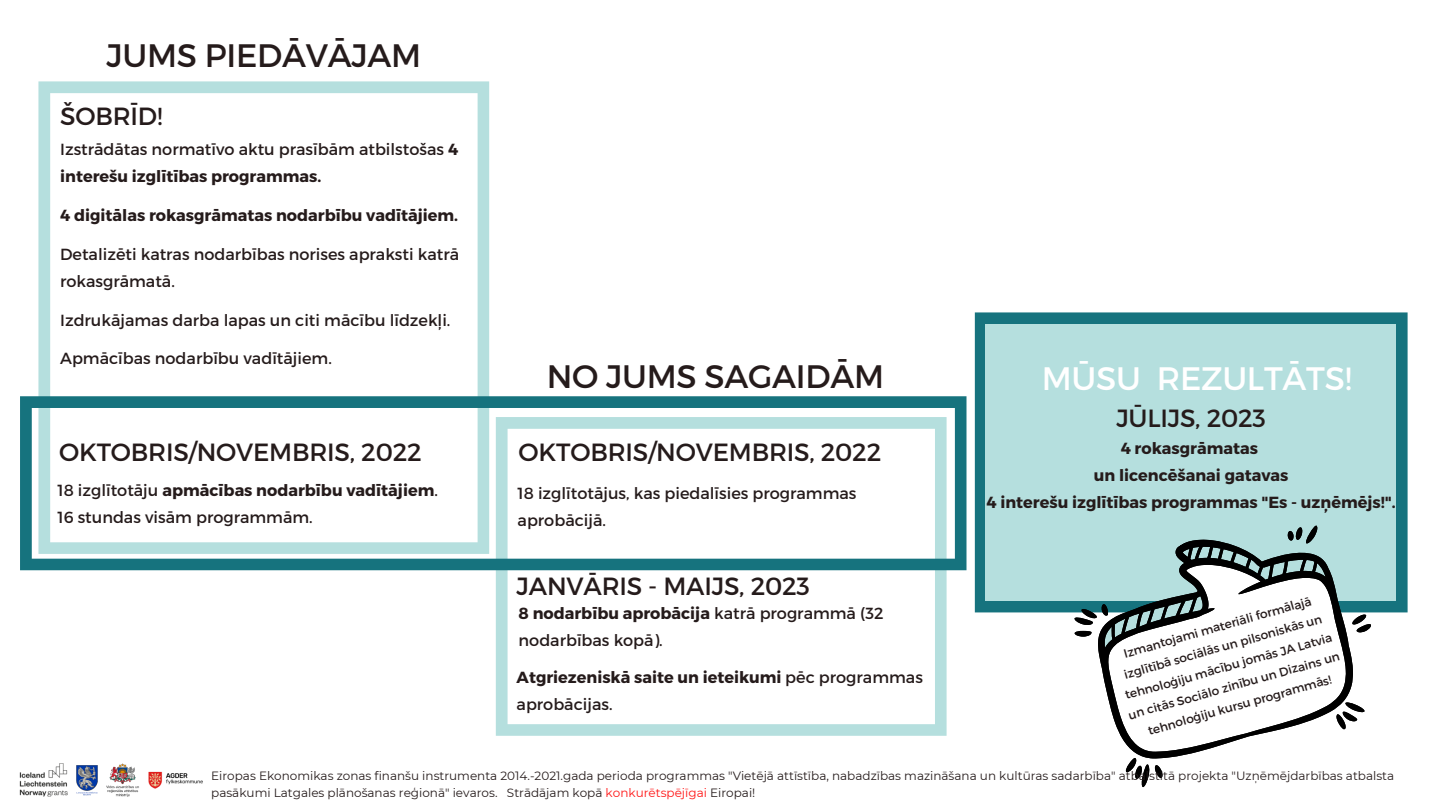
<style>
.page{position:relative;width:1440px;height:810px;background:#fff}
.page>*{position:absolute;margin:0;border:0;box-sizing:border-box;transform-origin:0 0}
.t1{font:32.5px "Montserrat";letter-spacing:-.01em;color:#251b1b}
.t2{font:32.5px "Montserrat";letter-spacing:-.01em;color:#fff}
.t3{font:24.9px "Montserrat";letter-spacing:-.01em;color:#251b1b}
.t4{font:16.1px/27px "Montserrat";color:#251b1b}
.t5{font:700 16.1px/27px "Montserrat";color:#251b1b}
.t6{font:12.1px/20.2px "Montserrat";color:#251b1b;text-align:center}
.t7{font:12px/16.5px "Montserrat";color:#251b1b}
.s1{font-weight:700}
.s2{color:#ff1616}
.s3{font-weight:400}
</style>
<div class="page">
<svg style="left:38px;top:81px;width:451px;height:315px"></svg>
<svg style="left:496px;top:570px;width:451px;height:166px"></svg>
<svg style="left:975px;top:312px;width:433px;height:300px;background:#207983"></svg>
<div style="left:986px;top:324px;width:410px;height:276px;background:#b5dfde"></div>
<svg style="left:20px;top:396px;width:947px;height:174px"></svg>
<svg style="left:1052px;top:544px;width:341px;height:214px"></svg>
<svg style="left:1122px;top:757px;width:43px;height:31px"></svg>
<svg style="left:1073px;top:596px;width:134px;height:52px"></svg>
<svg style="left:1334px;top:696px;width:32px;height:35px"></svg>
<svg style="left:1351px;top:613px;width:21px;height:22px"></svg>
<svg style="left:1183px;top:525px;width:144px;height:56px"></svg>
<img style="left:19px;top:763px;width:184px;height:34px">
<h1 class="t1" style="left:107px;top:34px;width:316px">JUMS PIEDĀVĀJAM</h1>
<h2 class="t3" style="left:60px;top:100px;width:104px">ŠOBRĪD!</h2>
<p class="t4" style="left:60px;top:134px;width:400px;line-height:27.6px">Izstrādātas normatīvo aktu prasībām atbilstošas <span class="s1">4 interešu izglītības programmas.</span></p>
<p class="t5" style="left:60px;top:201px;width:399px">4 digitālas rokasgrāmatas nodarbību vadītājiem.</p>
<p class="t4" style="left:60px;top:239px;width:400px;line-height:27.6px">Detalizēti katras nodarbības norises apraksti katrā rokasgrāmatā.</p>
<p class="t4" style="left:60px;top:306px;width:392px">Izdrukājamas darba lapas un citi mācību līdzekļi.</p>
<p class="t4" style="left:60px;top:344px;width:273px">Apmācības nodarbību vadītājiem.</p>
<h1 class="t1" style="left:547px;top:355px;width:339px">NO JUMS SAGAIDĀM</h1>
<h2 class="t3" style="left:59px;top:436px;width:364px">OKTOBRIS/NOVEMBRIS, 2022</h2>
<p class="t4" style="left:57px;top:476px;width:382px">18 izglītotāju <span class="s1">apmācības nodarbību vadītājiem</span>.<br>16 stundas visām programmām.</p>
<h2 class="t3" style="left:519px;top:436px;width:364px">OKTOBRIS/NOVEMBRIS, 2022</h2>
<p class="t4" style="left:518px;top:479px;width:340px">18 izglītotājus, kas piedalīsies programmas aprobācijā.</p>
<h1 class="t2" style="left:1042px;top:357px;width:311px">MŪSU REZULTĀTS!</h1>
<h2 class="t3" style="left:1116px;top:402px;width:151px">JŪLIJS, 2023</h2>
<p class="t5" style="left:986px;top:434px;width:411px;text-align:center">4 rokasgrāmatas<br>un licencēšanai gatavas<br>4 interešu izglītības programmas "Es - uzņēmējs!".</p>
<h2 class="t3" style="left:517px;top:570px;width:295px">JANVĀRIS - MAIJS, 2023</h2>
<p class="t4" style="left:519px;top:599px;width:366px"><span class="s1">8 nodarbību aprobācija</span> katrā programmā (32 nodarbības kopā).</p>
<p class="t6" style="left:1109px;top:647px;width:220px;rotate:-16deg">Izmantojami materiāli formālajā izglītībā sociālās un pilsoniskās un tehnoloģiju mācību jomās JA Latvia un citās Sociālo zinību un Dizains un tehnoloģiju kursu programmās!</p>
<p class="t7" style="left:211px;top:767px;width:1184px">Eiropas Ekonomikas zonas finanšu instrumenta 2014.-2021.gada perioda programmas "Vietējā attīstība, nabadzības mazināšana un kultūras sadarbība" atbalstītā projekta "Uzņēmējdarbības atbalsta pasākumi Latgales plānošanas reģionā" ievaros. Strādājam kopā <span class="s2">konkurētspējīgai</span> Eiropai!</p>
<p class="t5" style="left:517px;top:663px;width:408px">Atgriezeniskā saite un ieteikumi <span class="s3">pēc programmas aprobācijas.</span></p>
</div>
